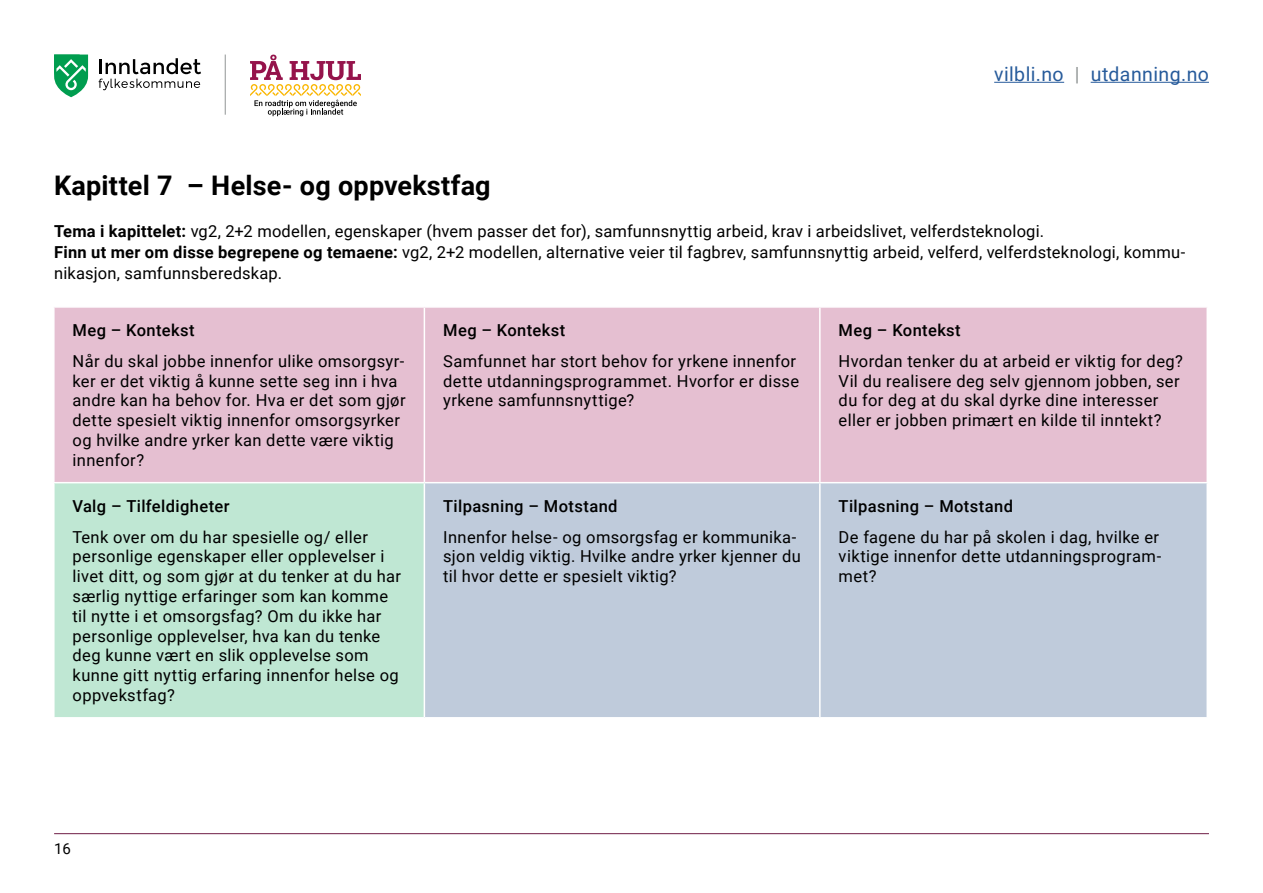
<style>
.page{position:relative;width:1263px;height:893px;background:#fff}
.page>*{position:absolute;margin:0;border:0;box-sizing:border-box;transform-origin:0 0}
.t1{font:700 27px "Roboto";letter-spacing:.01em;color:#000}
.t2{font:19.5px "Roboto";letter-spacing:.02em;color:#275b9b}
.t3{font:16.5px/19.8px "Roboto";letter-spacing:.02em;color:#000}
.t4{font:500 16.5px "Roboto";letter-spacing:.025em;color:#000}
.t5{font:15px "Roboto";color:#000}
.s1{color:#919695}
.s2{font-weight:700}
</style>
<div class="page">
<svg style="left:250px;top:55px;width:111px;height:61px"></svg>
<svg style="left:54px;top:55px;width:147px;height:42px"></svg>
<hr style="left:225px;top:55px;width:1px;height:60px;background:#919595">
<hr style="left:994px;top:82px;width:70px;height:1px;background:#275b9b">
<hr style="left:1091px;top:82px;width:118px;height:1px;background:#275b9b">
<hr style="left:54px;top:833px;width:1155px;height:1px;background:#6f1d46">
<div style="left:55px;top:308px;width:1151px;height:174px;background:#e5bfd1"></div>
<div style="left:54px;top:483px;width:370px;height:235px;background:#bfe7d3"></div>
<div style="left:425px;top:483px;width:781px;height:234px;background:#bfcbdb"></div>
<hr style="left:424px;top:308px;width:1px;height:174px;background:#fff">
<hr style="left:819px;top:308px;width:2px;height:174px;background:#fff">
<hr style="left:53px;top:483px;width:2px;height:234px;background:#fff">
<hr style="left:819px;top:483px;width:2px;height:234px;background:#fff">
<hr style="left:53px;top:717px;width:371px;height:2px;background:#fff">
<p class="t2" style="left:994px;top:60px;width:216px">vilbli.no <span class="s1">|</span> utdanning.no</p>
<h1 class="t1" style="left:54px;top:166px;width:438px">Kapittel 7 – Helse- og oppvekstfag</h1>
<p class="t3" style="left:54px;top:220px;width:1133px;line-height:21px"><span class="s2">Tema i kapittelet:</span> vg2, 2+2 modellen, egenskaper (hvem passer det for), samfunnsnyttig arbeid, krav i arbeidslivet, velferdsteknologi.<br><span class="s2">Finn ut mer om disse begrepene og temaene:</span> vg2, 2+2 modellen, alternative veier til fagbrev, samfunnsnyttig arbeid, velferd, velferdsteknologi, kommu&shy;nikasjon, samfunnsberedskap.</p>
<p class="t4" style="left:73px;top:318px;width:124px">Meg – Kontekst</p>
<p class="t3" style="left:73px;top:350px;width:334px">Når du skal jobbe innenfor ulike omsorgsyr&shy;ker er det viktig å kunne sette seg inn i hva andre kan ha behov for. Hva er det som gjør dette spesielt viktig innenfor omsorgsyrker og hvilke andre yrker kan dette være viktig innenfor?</p>
<p class="t4" style="left:73px;top:494px;width:159px">Valg – Tilfeldigheter</p>
<p class="t3" style="left:73px;top:526px;width:330px">Tenk over om du har spesielle og/ eller personlige egenskaper eller opplevelser i livet ditt, og som gjør at du tenker at du har særlig nyttige erfaringer som kan komme til nytte i et omsorgsfag? Om du ikke har personlige opplevelser, hva kan du tenke deg kunne vært en slik opplevelse som kunne gitt nyttig erfaring innenfor helse og oppvekstfag?</p>
<p class="t4" style="left:443px;top:318px;width:124px">Meg – Kontekst</p>
<p class="t3" style="left:443px;top:350px;width:357px">Samfunnet har stort behov for yrkene innenfor dette utdanningsprogrammet. Hvorfor er disse yrkene samfunnsnyttige?</p>
<p class="t4" style="left:443px;top:494px;width:176px">Tilpasning – Motstand</p>
<p class="t3" style="left:443px;top:526px;width:359px">Innenfor helse- og omsorgsfag er kommunika&shy;sjon veldig viktig. Hvilke andre yrker kjenner du til hvor dette er spesielt viktig?</p>
<p class="t4" style="left:839px;top:318px;width:124px">Meg – Kontekst</p>
<p class="t3" style="left:839px;top:350px;width:346px">Hvordan tenker du at arbeid er viktig for deg?<br>Vil du realisere deg selv gjennom jobben, ser du for deg at du skal dyrke dine interesser eller er jobben primært en kilde til inntekt?</p>
<p class="t4" style="left:839px;top:494px;width:176px">Tilpasning – Motstand</p>
<p class="t3" style="left:839px;top:526px;width:324px">De fagene du har på skolen i dag, hvilke er viktige innenfor dette utdanningsprogram&shy;met?</p>
<p class="t5" style="left:54px;top:839px;width:18px">16</p>
</div>
